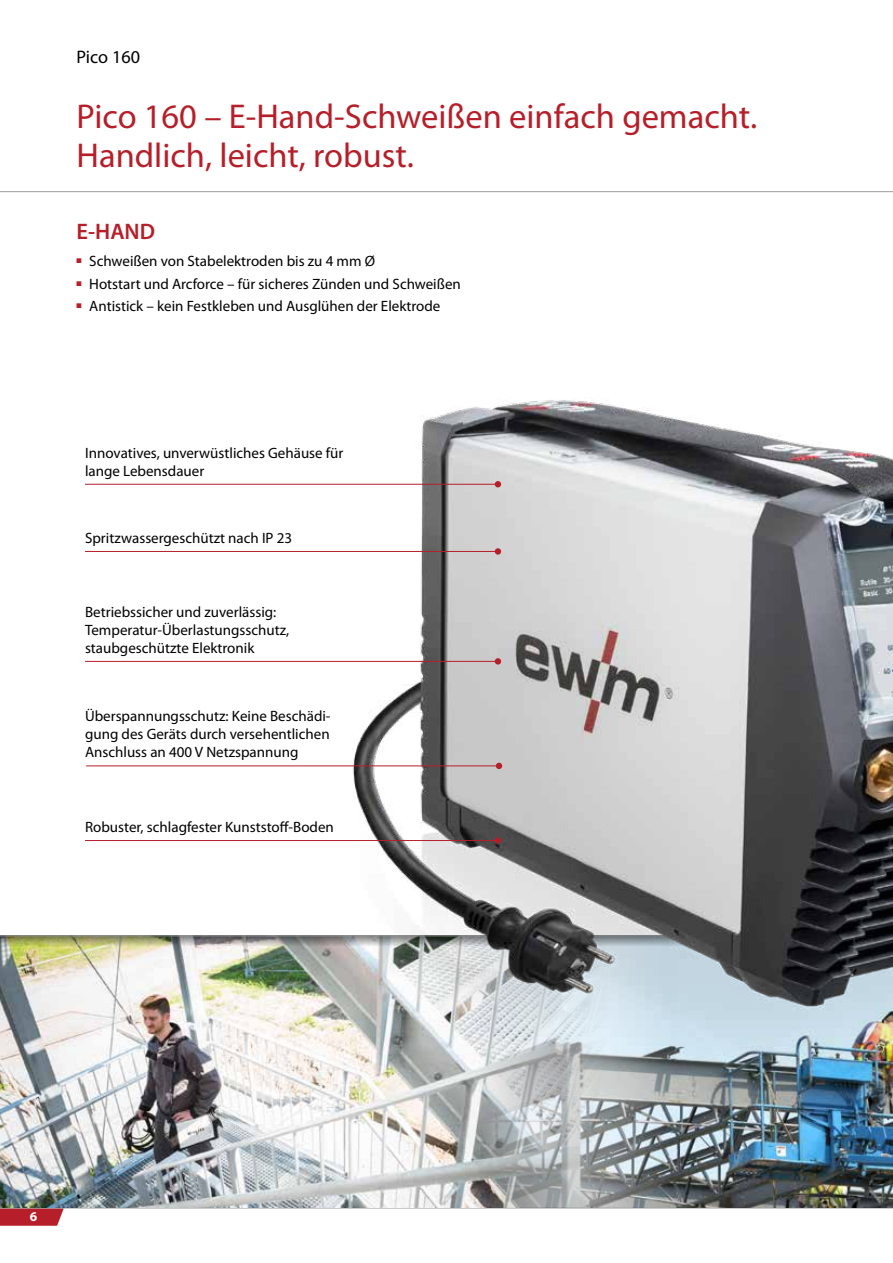
<style>
.page{position:relative;width:893px;height:1263px;background:#fff}
.page>*{position:absolute;margin:0;border:0;box-sizing:border-box;transform-origin:0 0}
.t1{font:34.5px/39px "Myriad Pro";color:#b61f29}
.t2{font:600 22.5px "Myriad Pro";color:#b61f29}
.t3{font:15px/18px "Myriad Pro";color:#000}
.t4{font:700 13.5px "Myriad Pro";color:#fff}
</style>
<div class="page">
<svg style="left:0;top:1209px;width:64px;height:17px"></svg>
<hr style="left:0;top:1208px;width:893px;height:1px;background:#9a9ea0">
<img style="left:0;top:957px;width:480px;height:251px">
<img style="left:480px;top:1168px;width:413px;height:40px">
<img style="left:0;top:936px;width:247px;height:21px">
<hr style="left:0;top:935px;width:893px;height:1px;background:#9a9ea0">
<img style="left:247px;top:400px;width:646px;height:768px">
<hr style="left:85px;top:551px;width:413px;height:1px;background:#b61f29">
<div style="left:495px;top:548px;width:6px;height:7px;background:#b61f29;border-radius:50%"></div>
<hr style="left:85px;top:840px;width:413px;height:1px;background:#b61f29">
<div style="left:495px;top:837px;width:6px;height:7px;background:#b61f29;border-radius:50%"></div>
<hr style="left:85px;top:661px;width:412px;height:1px;background:#b61f29">
<svg style="left:495px;top:658px;width:6px;height:6px"></svg>
<hr style="left:86px;top:766px;width:413px;height:1px;background:#b61f29">
<svg style="left:496px;top:763px;width:6px;height:6px"></svg>
<hr style="left:85px;top:484px;width:413px;height:1px;background:#b61f29">
<svg style="left:495px;top:481px;width:6px;height:6px"></svg>
<hr style="left:0;top:191px;width:893px;height:1px;background:#9a9ea0">
<h1 class="t1" style="left:77px;top:96px;width:682px">Pico 160 – E-Hand-Schweißen einfach gemacht.<br>Handlich, leicht, robust.</h1>
<h2 class="t2" style="left:77px;top:217px;width:80px">E-HAND</h2>
<p class="t3" style="left:77px;top:252px;width:300px"><sup>■</sup> Schweißen von Stabelektroden bis zu 4 mm Ø</p>
<p class="t3" style="left:77px;top:274px;width:386px"><sup>■</sup> Hotstart und Arcforce – für sicheres Zünden und Schweißen</p>
<p class="t3" style="left:77px;top:297px;width:365px"><sup>■</sup> Antistick – kein Festkleben und Ausglühen der Elektrode</p>
<p class="t3" style="left:85px;top:443px;width:260px">Innovatives, unverwüstliches Gehäuse für lange Lebensdauer</p>
<p class="t3" style="left:85px;top:528px;width:209px">Spritzwassergeschützt nach IP 23</p>
<p class="t3" style="left:85px;top:603px;width:206px">Betriebssicher und zuverlässig:<br>Temperatur-Überlastungsschutz, staubgeschützte Elektronik</p>
<p class="t3" style="left:85px;top:707px;width:247px;text-align:justify">Überspannungsschutz: Keine Beschädi&shy;gung des Geräts durch versehentlichen Anschluss an 400 V Netzspannung</p>
<p class="t3" style="left:85px;top:818px;width:250px">Robuster, schlagfester Kunststoff-Boden</p>
<p class="t4" style="left:30px;top:1207px;width:9px">6</p>
</div>
